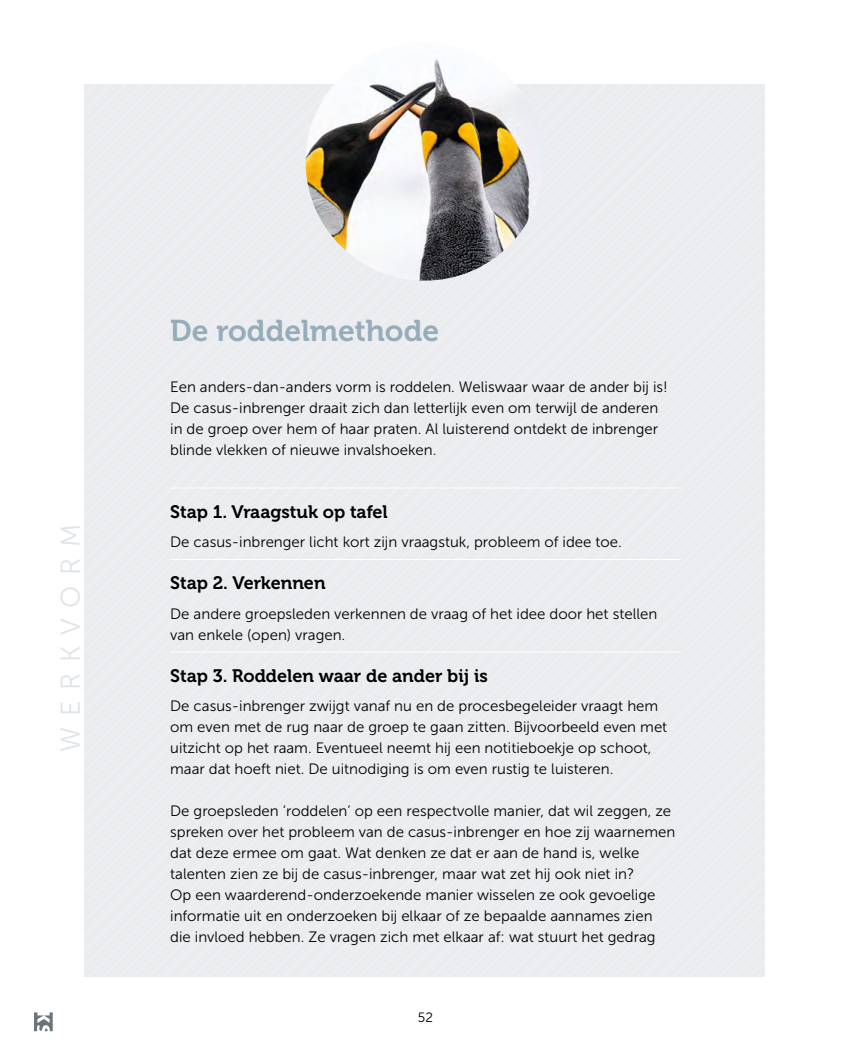
<style>
.page{position:relative;width:851px;height:1063px;background:#fff}
.page>*{position:absolute;margin:0;border:0;box-sizing:border-box;transform-origin:0 0}
.werkvorm{font:30px "Museo 700";color:#97acb9}
.t1{font:27px "Museo Sans 300";letter-spacing:.4em;color:#dfe4e8}
.subtitel{font:18px "Museo 700";color:#000}
.tekst{font:15px/21px "Museo Sans 300";color:#000}
.t2{font:13.5px "Museo Sans 300";color:#000}
</style>
<div class="page">
<div style="left:89px;top:84px;width:15px;height:893px;background:#eaecef"></div>
<div style="left:104px;top:84px;width:15px;height:893px;background:#eaecef"></div>
<div style="left:119px;top:84px;width:15px;height:893px;background:#eaecef"></div>
<div style="left:134px;top:84px;width:15px;height:893px;background:#eaecef"></div>
<div style="left:149px;top:84px;width:15px;height:893px;background:#eaecef"></div>
<div style="left:164px;top:84px;width:15px;height:893px;background:#eaecef"></div>
<div style="left:179px;top:84px;width:15px;height:893px;background:#eaecef"></div>
<div style="left:194px;top:84px;width:15px;height:893px;background:#eaecef"></div>
<div style="left:209px;top:84px;width:15px;height:893px;background:#eaecef"></div>
<div style="left:224px;top:84px;width:15px;height:893px;background:#eaecef"></div>
<div style="left:239px;top:84px;width:15px;height:893px;background:#eaecef"></div>
<div style="left:254px;top:84px;width:15px;height:893px;background:#eaecef"></div>
<div style="left:269px;top:84px;width:15px;height:893px;background:#eaecef"></div>
<div style="left:284px;top:84px;width:15px;height:893px;background:#eaecef"></div>
<div style="left:299px;top:84px;width:15px;height:893px;background:#eaecef"></div>
<div style="left:314px;top:84px;width:15px;height:893px;background:#eaecef"></div>
<div style="left:329px;top:84px;width:15px;height:893px;background:#eaecef"></div>
<div style="left:344px;top:251px;width:15px;height:726px;background:#eaecef"></div>
<div style="left:359px;top:262px;width:15px;height:715px;background:#eaecef"></div>
<div style="left:374px;top:270px;width:15px;height:707px;background:#eaecef"></div>
<div style="left:389px;top:276px;width:15px;height:701px;background:#eaecef"></div>
<div style="left:404px;top:279px;width:15px;height:698px;background:#eaecef"></div>
<div style="left:419px;top:281px;width:15px;height:696px;background:#eaecef"></div>
<div style="left:434px;top:279px;width:15px;height:698px;background:#eaecef"></div>
<div style="left:449px;top:275px;width:15px;height:702px;background:#eaecef"></div>
<div style="left:464px;top:268px;width:15px;height:709px;background:#eaecef"></div>
<div style="left:479px;top:259px;width:15px;height:718px;background:#eaecef"></div>
<div style="left:494px;top:247px;width:15px;height:730px;background:#eaecef"></div>
<div style="left:509px;top:84px;width:15px;height:893px;background:#eaecef"></div>
<div style="left:524px;top:84px;width:15px;height:893px;background:#eaecef"></div>
<div style="left:539px;top:84px;width:15px;height:893px;background:#eaecef"></div>
<div style="left:554px;top:84px;width:15px;height:893px;background:#eaecef"></div>
<div style="left:569px;top:84px;width:15px;height:893px;background:#eaecef"></div>
<div style="left:584px;top:84px;width:15px;height:893px;background:#eaecef"></div>
<div style="left:599px;top:84px;width:15px;height:893px;background:#eaecef"></div>
<div style="left:614px;top:84px;width:15px;height:893px;background:#eaecef"></div>
<div style="left:629px;top:84px;width:15px;height:893px;background:#eaecef"></div>
<div style="left:644px;top:84px;width:15px;height:893px;background:#eaecef"></div>
<div style="left:659px;top:84px;width:15px;height:893px;background:#eaecef"></div>
<div style="left:674px;top:84px;width:15px;height:893px;background:#eaecef"></div>
<div style="left:689px;top:84px;width:15px;height:893px;background:#eaecef"></div>
<div style="left:704px;top:84px;width:15px;height:893px;background:#eaecef"></div>
<div style="left:719px;top:84px;width:15px;height:893px;background:#eaecef"></div>
<div style="left:734px;top:84px;width:31px;height:893px;background:#eaecef"></div>
<svg style="left:34px;top:1012px;width:19px;height:19px"></svg>
<hr style="left:170px;top:488px;width:510px;height:1px;background:#fff">
<hr style="left:170px;top:559px;width:510px;height:1px;background:#fff">
<hr style="left:170px;top:652px;width:510px;height:1px;background:#fff">
<img style="left:305px;top:43px;width:239px;height:238px;border-radius:119px">
<h2 class="t1" style="left:56px;top:752px;width:230px;rotate:-90deg">WERKVORM</h2>
<p class="werkvorm" style="left:170px;top:314px;width:270px">De roddelmethode</p>
<p class="tekst" style="left:170px;top:376px;width:499px">Een anders-dan-anders vorm is roddelen. Weliswaar waar de ander bij is!<br>De casus-inbrenger draait zich dan letterlijk even om terwijl de anderen in de groep over hem of haar praten. Al luisterend ontdekt de inbrenger blinde vlekken of nieuwe invalshoeken.</p>
<p class="subtitel" style="left:170px;top:502px;width:219px">Stap 1. Vraagstuk op tafel</p>
<p class="tekst" style="left:170px;top:532px;width:453px">De casus-inbrenger licht kort zijn vraagstuk, probleem of idee toe.</p>
<p class="subtitel" style="left:170px;top:573px;width:157px">Stap 2. Verkennen</p>
<p class="tekst" style="left:170px;top:603px;width:488px">De andere groepsleden verkennen de vraag of het idee door het stellen van enkele (open) vragen.</p>
<p class="subtitel" style="left:170px;top:666px;width:319px">Stap 3. Roddelen waar de ander bij is</p>
<p class="tekst" style="left:170px;top:696px;width:498px">De casus-inbrenger zwijgt vanaf nu en de procesbegeleider vraagt hem om even met de rug naar de groep te gaan zitten. Bijvoorbeeld even met uitzicht op het raam. Eventueel neemt hij een notitieboekje op schoot, maar dat hoeft niet. De uitnodiging is om even rustig te luisteren.</p>
<p class="tekst" style="left:170px;top:801px;width:506px">De groepsleden ‘roddelen’ op een respectvolle manier, dat wil zeggen, ze spreken over het probleem van de casus-inbrenger en hoe zij waarnemen dat deze ermee om gaat. Wat denken ze dat er aan de hand is, welke talenten zien ze bij de casus-inbrenger, maar wat zet hij ook niet in?<br>Op een waarderend-onderzoekende manier wisselen ze ook gevoelige informatie uit en onderzoeken bij elkaar of ze bepaalde aannames zien die invloed hebben. Ze vragen zich met elkaar af: wat stuurt het gedrag</p>
<p class="t2" style="left:418px;top:1010px;width:17px">52</p>
</div>
